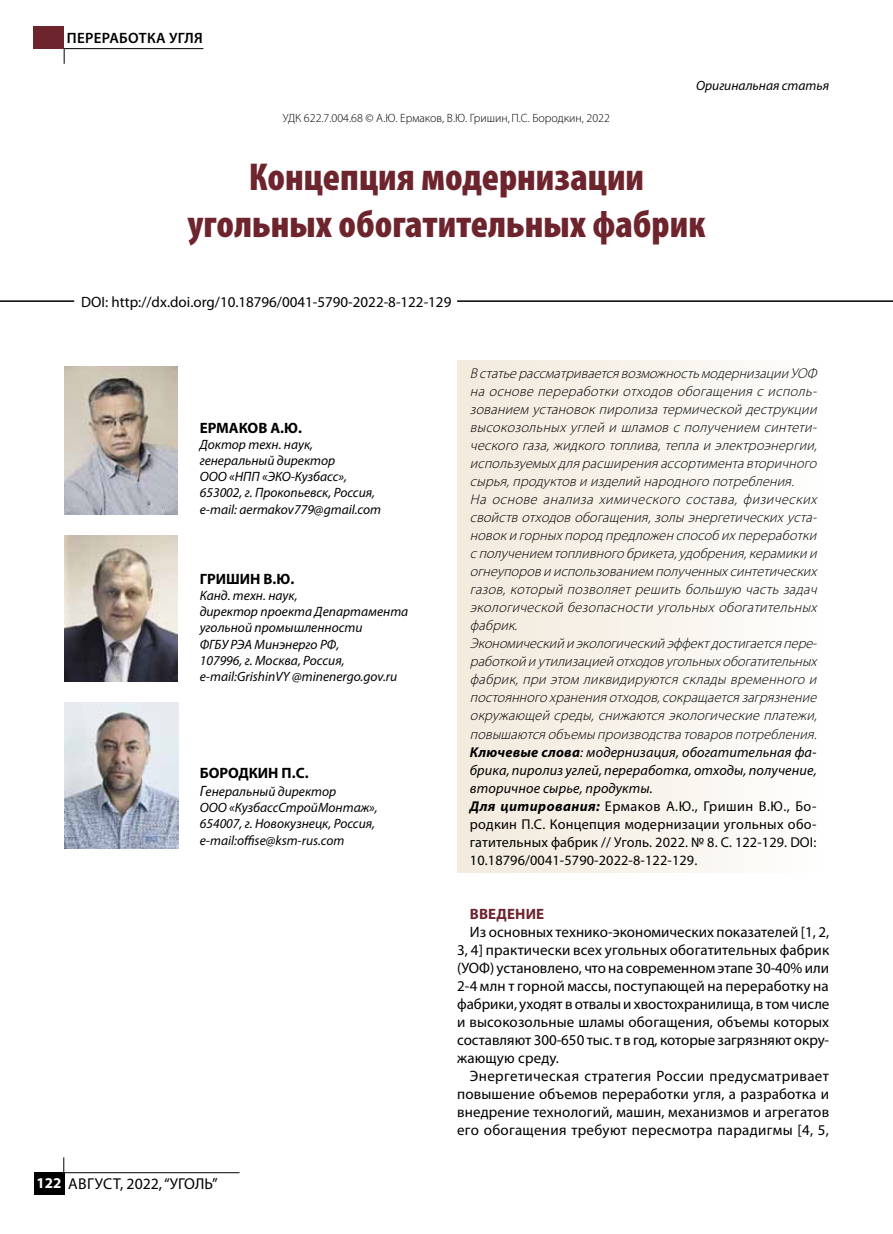
<style>
.page{position:relative;width:893px;height:1234px;background:#fff}
.page>*{position:absolute;margin:0;border:0;box-sizing:border-box;transform-origin:0 0}
.t1{font:900 condensed 39px/46.8px "Myriad Pro";color:#6e242d;text-align:center}
.t2{font:15.75px "Myriad Pro";color:#000}
.t3{font:15px/18px "Myriad Pro";color:#000;text-align:justify}
.t4{font:700 15px "Myriad Pro";color:#000}
.t5{font:600 15px "Myriad Pro";letter-spacing:.02em;color:#000}
.t6{font:700 15px "Myriad Pro";letter-spacing:.01em;color:#6e242d}
.t7{font:italic 300 14.25px/18px "Myriad Pro";color:#000}
.t8{font:italic 13.5px/16.2px "Myriad Pro";color:#000}
.t9{font:300 12px "Myriad Pro";color:#000}
.s1{font-size:15px}
.s2{font-weight:700}
.s3{font-weight:400}
.s4{font-weight:400;font-style:normal}
.s5{font-weight:700;font-size:15px;color:#fff}
</style>
<div class="page">
<div style="left:457px;top:360px;width:372px;height:512px;background:linear-gradient(to right,#f2e9db,#fefefd)"></div>
<img style="left:64px;top:366px;width:113px;height:148px">
<img style="left:64px;top:535px;width:113px;height:146px">
<img style="left:64px;top:702px;width:114px;height:146px">
<div style="left:34px;top:1171px;width:30px;height:23px;background:#000"></div>
<hr style="left:64px;top:1171px;width:176px;height:1px;background:#000">
<svg style="left:63px;top:1157px;width:1px;height:15px"></svg>
<hr style="left:64px;top:48px;width:139px;height:1px;background:#000">
<svg style="left:64px;top:48px;width:1px;height:16px"></svg>
<div style="left:34px;top:27px;width:30px;height:22px;background:#6e242d"></div>
<hr style="left:0;top:300px;width:74px;height:2px;background:#000">
<hr style="left:457px;top:300px;width:436px;height:2px;background:#000">
<p class="t5" style="left:67px;top:28px;width:137px">ПЕРЕРАБОТКА УГЛЯ</p>
<p class="t9" style="left:283px;top:111px;width:329px">УДК 622.7.004.68 © А.Ю. Ермаков, В.Ю. Гришин,П.С. Бородкин, 2022</p>
<p class="t8" style="left:696px;top:77px;width:135px">Оригинальная статья</p>
<h1 class="t1" style="left:188px;top:152px;width:519px">Концепция модернизации угольных обогатительных фабрик</h1>
<p class="t3" style="left:81px;top:292px;width:372px">DOI: http://dx.doi.org/10.18796/0041-5790-2022-8-122-129</p>
<p class="t4" style="left:200px;top:417px;width:104px">ЕРМАКОВ А.Ю.</p>
<p class="t8" style="left:200px;top:436px;width:183px">Доктор техн. наук, генеральный директор<br>ООО «НПП «ЭКО-Кузбасс»,<br>653002, г. Прокопьевск, Россия, e-mail: aermakov779@gmail.com</p>
<p class="t4" style="left:200px;top:569px;width:96px">ГРИШИН В.Ю.</p>
<p class="t8" style="left:200px;top:587px;width:210px">Канд. техн. наук,<br>директор проекта Департамента угольной промышленности<br>ФГБУ РЭА Минэнерго РФ,<br>107996, г. Москва, Россия, e-mail:GrishinVY @minenergo.gov.ru</p>
<p class="t4" style="left:200px;top:762px;width:110px">БОРОДКИН П.С.</p>
<p class="t8" style="left:200px;top:782px;width:179px"><span class="s1">Г</span>енеральный директор<br>ООО «КузбассСтройМонтаж»,<br>654007, г. Новокузнецк, Россия, e-mail:offise@ksm-rus.com</p>
<p class="t7" style="left:470px;top:364px;width:352px">Встатьерассматриваетсявозможностьмодернизации УОФ на основе переработки отходов обогащения с исполь&shy;зованием установокпиролизатермической деструкции высокозольныхуглей и шламов с получением синтети&shy;ческого газа,жидкого топлива,теплаи электроэнергии, используемыхдлярасширенияассортиментавторичного сырья,продуктови изделий народного потребления.<br>На основе анализа химического состава, физических свойствотходовобогащения,золы энергетическихуста&shy;новоки горныхпород предложен способ ихпереработки сполучением топливного брикета,удобрения,керамики и огнеупорови использованием полученныхсинтетических газов,который позволяетрешить большую часть задач экологической безопасности угольныхобогатительных фабрик.<br>Экономический и экологический эффектдостигаетсяпере&shy;работкой и утилизацией отходовугольныхобогатительных фабрик,при этом ликвидируются склады временного и постоянного храненияотходов,сокращаетсязагрязнение окружающей среды,снижаютсяэкологические платежи, повышаютсяобъемы производстватоваровпотребления.<br><span class="s2">Ключевые слова</span><span class="s3">: модернизация, обогатительная фа&shy;брика, пиролиз углей, переработка, отходы, получение, вторичное сырье, продукты.<br></span><span class="s2">Для цитирования:</span> <span class="s4">Ермаков А.Ю., Гришин В.Ю., Бо&shy;родкин П.С. Концепция модернизации угольных обо&shy;гатительных фабрик // Уголь. 2022. № 8. С. 122-129. DOI:<br>10.18796/0041-5790-2022-8-122-129.</span></p>
<p class="t2" style="left:37px;top:1173px;width:183px"><span class="s5">122</span> АВГУСТ, 2022, “УГОЛЬ”</p>
<p class="t6" style="left:470px;top:903px;width:76px">ВВЕДЕНИЕ</p>
<p class="t3" style="left:457px;top:922px;width:374px;text-indent:13px">Из основных технико-экономических показателей [1, 2, 3, 4] практически всех угольных обогатительных фабрик (УОФ) установлено, что на современном этапе 30-40% или 2-4 млн т горной массы, поступающей на переработку на фабрики, уходят в отвалы и хвостохранилища, в том числе и высокозольные шламы обогащения, объемы которых составляют 300-650 тыс. т в год, которые загрязняют окру&shy;жающую среду.</p>
<p class="t3" style="left:457px;top:1066px;width:374px;text-indent:13px">Энергетическая стратегия России предусматривает повышение объемов переработки угля, а разработка и внедрение технологий, машин, механизмов и агрегатов его обогащения требуют пересмотра парадигмы [4, 5,</p>
</div>
